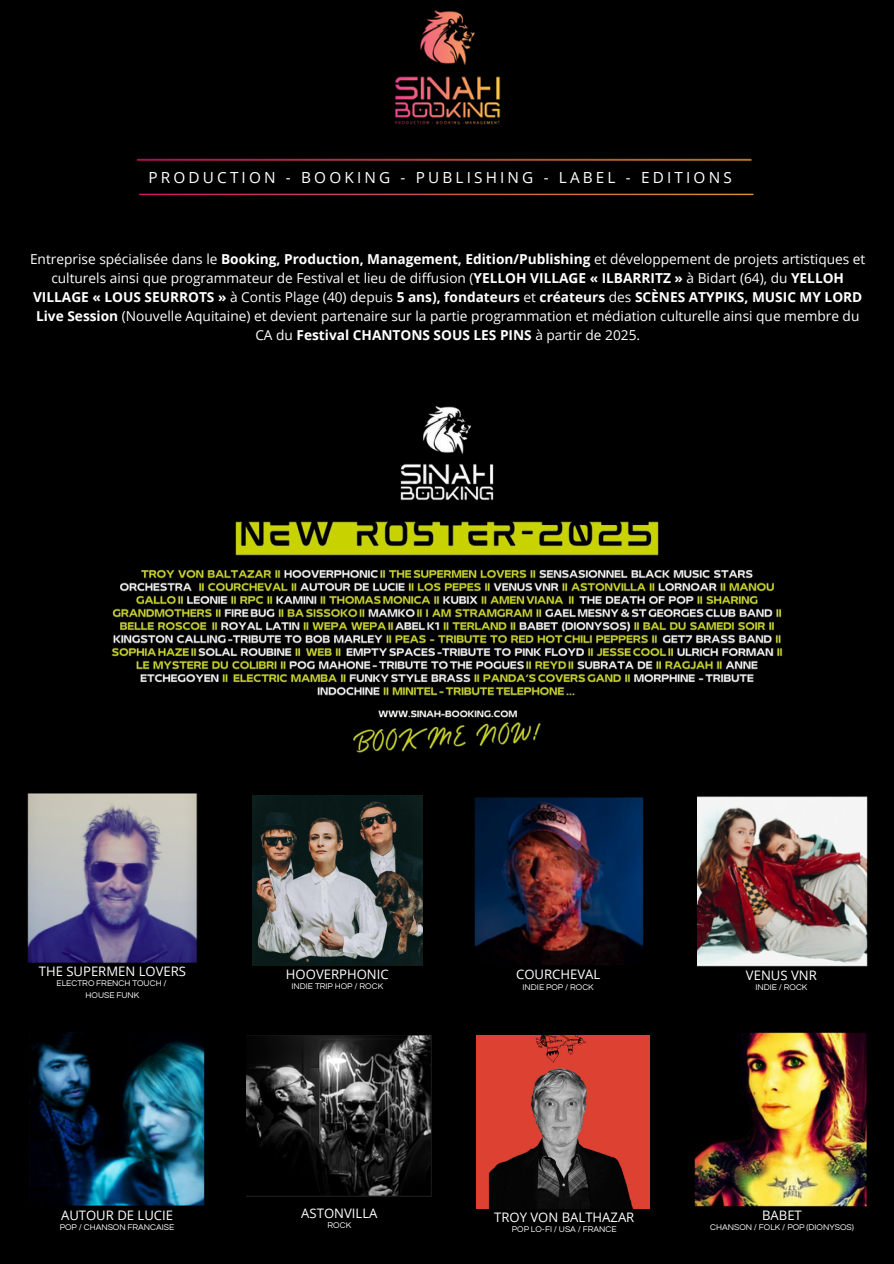
<style>
.page{position:relative;width:894px;height:1264px;background:#fff}
.page>*{position:absolute;margin:0;border:0;box-sizing:border-box;transform-origin:0 0}
.t1{font:15.3px "Open Sans";letter-spacing:.205em;color:#fff}
.t2{font:13.65px/19.2px "Open Sans";color:#fff;text-align:center}
.t3{font:13.05px "Open Sans";color:#fff}
.t4{font:8.55px "Questrial";color:#fff}
.s1{font-weight:700}
</style>
<div class="page">
<div style="left:0;top:0;width:893px;height:1263px;background:#000"></div>
<img style="left:111px;top:406px;width:674px;height:347px">
<img style="left:394px;top:10px;width:107px;height:115px">
<img style="left:27px;top:793px;width:170px;height:170px">
<img style="left:474px;top:797px;width:169px;height:168px">
<img style="left:697px;top:796px;width:170px;height:170px">
<img style="left:694px;top:1032px;width:172px;height:173px">
<img style="left:252px;top:795px;width:170px;height:170px">
<img style="left:247px;top:1035px;width:184px;height:161px">
<img style="left:136px;top:158px;width:616px;height:4px">
<img style="left:138px;top:193px;width:616px;height:3px">
<img style="left:30px;top:1032px;width:174px;height:173px">
<img style="left:476px;top:1035px;width:173px;height:173px">
<h2 class="t1" style="left:148px;top:167px;width:584px">PRODUCTION - BOOKING - PUBLISHING - LABEL - EDITIONS</h2>
<p class="t2" style="left:30px;top:249px;width:836px">Entreprise spécialisée dans le <span class="s1">Booking, Production, Management, Edition/Publishing</span> et développement de projets artistiques et culturels ainsi que programmateur de Festival et lieu de diffusion (<span class="s1">YELLOH VILLAGE « ILBARRITZ »</span> à Bidart (64), du <span class="s1">YELLOH VILLAGE « LOUS SEURROTS »</span> à Contis Plage (40) depuis <span class="s1">5 ans), fondateurs</span> et <span class="s1">créateurs</span> des <span class="s1">SCÈNES ATYPIKS, MUSIC MY LORD Live Session</span> (Nouvelle Aquitaine) et devient partenaire sur la partie programmation et médiation culturelle ainsi que membre du CA du <span class="s1">Festival CHANTONS SOUS LES PINS</span> à partir de 2025.</p>
<p class="t3" style="left:39px;top:962px;width:149px">THE SUPERMEN LOVERS</p>
<h1 class="t4" style="left:56px;top:979px;width:112px">ELECTRO FRENCH TOUCH /</h1>
<p class="t4" style="left:86px;top:990px;width:55px">HOUSE FUNK</p>
<p class="t3" style="left:61px;top:1205px;width:113px">AUTOUR DE LUCIE</p>
<p class="t4" style="left:60px;top:1222px;width:116px">POP / CHANSON FRANCAISE</p>
<p class="t3" style="left:286px;top:964px;width:104px">HOOVERPHONIC</p>
<h2 class="t4" style="left:291px;top:981px;width:93px">INDIE TRIP HOP / ROCK</h2>
<p class="t3" style="left:301px;top:1203px;width:78px">ASTONVILLA</p>
<p class="t4" style="left:327px;top:1220px;width:25px">ROCK</p>
<h3 class="t3" style="left:516px;top:964px;width:86px">COURCHEVAL</h3>
<p class="t4" style="left:522px;top:983px;width:73px">INDIE POP / ROCK</p>
<p class="t3" style="left:745px;top:966px;width:72px">VENUS VNR</p>
<h2 class="t4" style="left:755px;top:983px;width:54px">INDIE / ROCK</h2>
<h2 class="t3" style="left:494px;top:1208px;width:142px">TROY VON BALTHAZAR</h2>
<p class="t4" style="left:511px;top:1225px;width:106px">POP LO-FI / USA / FRANCE</p>
<p class="t3" style="left:761px;top:1205px;width:41px">BABET</p>
<p class="t4" style="left:710px;top:1222px;width:145px">CHANSON / FOLK / POP (DIONYSOS)</p>
</div>
